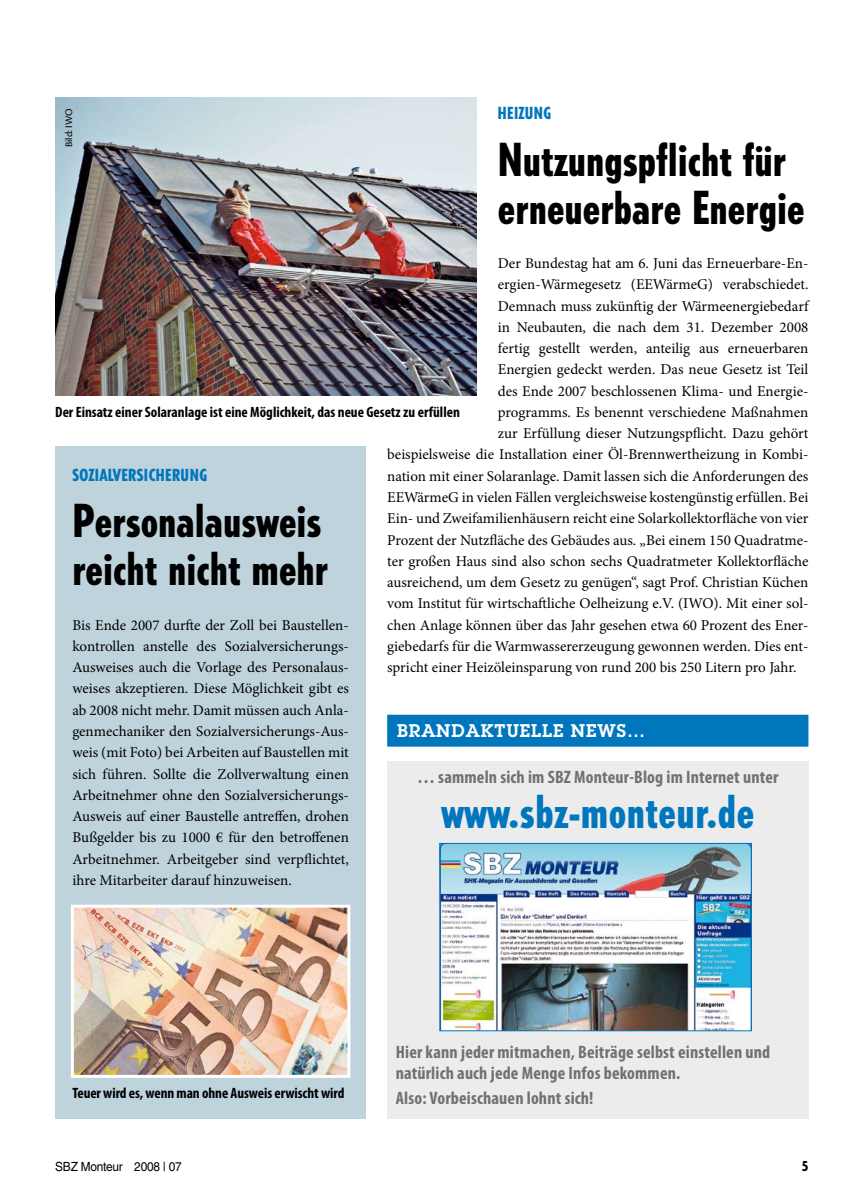
<style>
.page{position:relative;width:851px;height:1204px;background:#fff}
.page>*{position:absolute;margin:0;border:0;box-sizing:border-box;transform-origin:0 0}
.t1{font:800 condensed 45px/48px "Tempo Std";color:#000}
.t2{font:800 condensed 45px "Tempo Std";letter-spacing:.01em;color:#0076bd}
.t3{font:700 condensed 18px/21px "Myriad Pro";letter-spacing:.01em;color:#707173}
.t4{font:600 18px "Lubalin Graph Std";letter-spacing:.05em;color:#fff}
.t5{font:800 condensed 16.5px "Tempo Std";letter-spacing:.03em;color:#0076bd}
.t6{font:15px/21.3px "Minion Pro";color:#000;text-align:justify}
.t7{font:700 condensed 15px "Myriad Pro";color:#000}
.t8{font:12.6px "Helvetica LT Std";letter-spacing:-.02em;color:#000;scale:.94 1}
.t9{font:10.5px "Cronos Pro";color:#000}
</style>
<div class="page">
<div style="left:55px;top:446px;width:311px;height:672px;background:#bed3dc"></div>
<img style="left:55px;top:98px;width:421px;height:297px">
<div style="left:387px;top:761px;width:421px;height:357px;background:#ececed"></div>
<img style="left:441px;top:845px;width:308px;height:184px">
<div style="left:439px;top:843px;width:312px;height:188px;border:1px solid #0076bd"></div>
<img style="left:75px;top:908px;width:271px;height:165px">
<div style="left:71px;top:904px;width:279px;height:173px;border:3px solid #fff"></div>
<div style="left:387px;top:714px;width:421px;height:32px;background:#0076bd"></div>
<p class="t5" style="left:497px;top:103px;width:46px">Heizung</p>
<h1 class="t1" style="left:497px;top:135px;width:308px">Nutzungspflicht für erneuerbare Energie</h1>
<p class="t6" style="left:497px;top:253px;width:312px">Der Bundestag hat am 6. Juni das Erneuerbare-En-</p>
<p class="t6" style="left:497px;top:274px;width:312px">ergien-Wärmegesetz (EEWärmeG) verabschiedet.</p>
<p class="t6" style="left:497px;top:295px;width:312px">Demnach muss zukünftig der Wärmeenergiebedarf</p>
<p class="t6" style="left:497px;top:316px;width:312px">in Neubauten, die nach dem 31. Dezember 2008</p>
<p class="t6" style="left:497px;top:338px;width:312px">fertig gestellt werden, anteilig aus erneuerbaren</p>
<p class="t6" style="left:497px;top:359px;width:312px">Energien gedeckt werden. Das neue Gesetz ist Teil</p>
<p class="t6" style="left:497px;top:380px;width:312px">des Ende 2007 beschlossenen Klima- und Energie-</p>
<p class="t6" style="left:497px;top:401px;width:312px">programms. Es benennt verschiedene Maßnahmen</p>
<p class="t6" style="left:497px;top:423px;width:312px">zur Erfüllung dieser Nutzungspflicht. Dazu gehört</p>
<p class="t6" style="left:387px;top:444px;width:422px">beispielsweise die Installation einer Öl-Brennwertheizung in Kombi-</p>
<p class="t6" style="left:387px;top:465px;width:422px">nation mit einer Solaranlage. Damit lassen sich die Anforderungen des</p>
<p class="t6" style="left:387px;top:486px;width:422px">EEWärmeG in vielen Fällen vergleichsweise kostengünstig erfüllen. Bei</p>
<p class="t6" style="left:387px;top:508px;width:422px">Ein- und Zweifamilienhäusern reicht eine Solarkollektorfläche von vier</p>
<p class="t6" style="left:387px;top:529px;width:422px">Prozent der Nutzfläche des Gebäudes aus. „Bei einem 150 Quadratme-</p>
<p class="t6" style="left:387px;top:550px;width:422px">ter großen Haus sind also schon sechs Quadratmeter Kollektorfläche</p>
<p class="t6" style="left:387px;top:571px;width:422px">ausreichend, um dem Gesetz zu genügen“, sagt Prof. Christian Küchen</p>
<p class="t6" style="left:387px;top:593px;width:422px">vom Institut für wirtschaftliche Oelheizung e.V. (IWO). Mit einer sol-</p>
<p class="t6" style="left:387px;top:614px;width:422px">chen Anlage können über das Jahr gesehen etwa 60 Prozent des Ener-</p>
<p class="t6" style="left:387px;top:635px;width:422px">giebedarfs für die Warmwassererzeugung gewonnen werden. Dies ent-</p>
<p class="t6" style="left:387px;top:656px;width:411px">spricht einer Heizöleinsparung von rund 200 bis 250 Litern pro Jahr.</p>
<p class="t9" style="left:63px;top:147px;width:40px;rotate:-90deg">Bild: IWO</p>
<p class="t7" style="left:55px;top:402px;width:406px">Der Einsatz einer Solaranlage ist eine Möglichkeit, das neue Gesetz zu erfüllen</p>
<p class="t5" style="left:72px;top:464px;width:127px">SozialVersicherung</p>
<h1 class="t1" style="left:72px;top:496px;width:257px">Personalausweis reicht nicht mehr</h1>
<p class="t6" style="left:72px;top:614px;width:278px">Bis Ende 2007 durfte der Zoll bei Baustellen&shy;kontrollen anstelle des Sozialversicherungs-Ausweises auch die Vorlage des Personalaus&shy;weises akzeptieren. Diese Möglichkeit gibt es ab 2008 nicht mehr. Damit müssen auch Anla&shy;genmechaniker den Sozialversicherungs-Aus&shy;weis (mit Foto) bei Arbeiten auf Baustellen mit sich führen. Sollte die Zollverwaltung einen Arbeitnehmer ohne den Sozialversicherungs-Ausweis auf einer Baustelle antreffen, drohen Bußgelder bis zu 1000 € für den betroffenen Arbeitnehmer. Arbeitgeber sind verpflichtet, ihre Mitarbeiter darauf hinzuweisen.</p>
<p class="t4" style="left:397px;top:718px;width:110px">BRANDAKTUE</p>
<p class="t4" style="left:531px;top:718px;width:69px">LLE NEWS</p>
<p class="t4" style="left:627px;top:718px;width:19px">…</p>
<p class="t3" style="left:417px;top:766px;width:363px">… sammeln sich im SBZ Monteur-Blog im Internet unter</p>
<h1 class="t2" style="left:441px;top:783px;width:314px">www.sbz-monteur.de</h1>
<p class="t7" style="left:72px;top:1083px;width:273px">Teuer wird es, wenn man ohne Ausweis erwischt wird</p>
<p class="t8" style="left:55px;top:1158px;width:136px">SBZ Monteur 2008 | 07</p>
<p class="t3" style="left:395px;top:1040px;width:376px">Hier kann jeder mitmachen, Beiträge selbst einstellen und natürlich auch jede Menge Infos bekommen.</p>
<p class="t3" style="left:395px;top:1086px;width:199px">Also: Vorbeischauen lohnt sich!</p>
</div>
